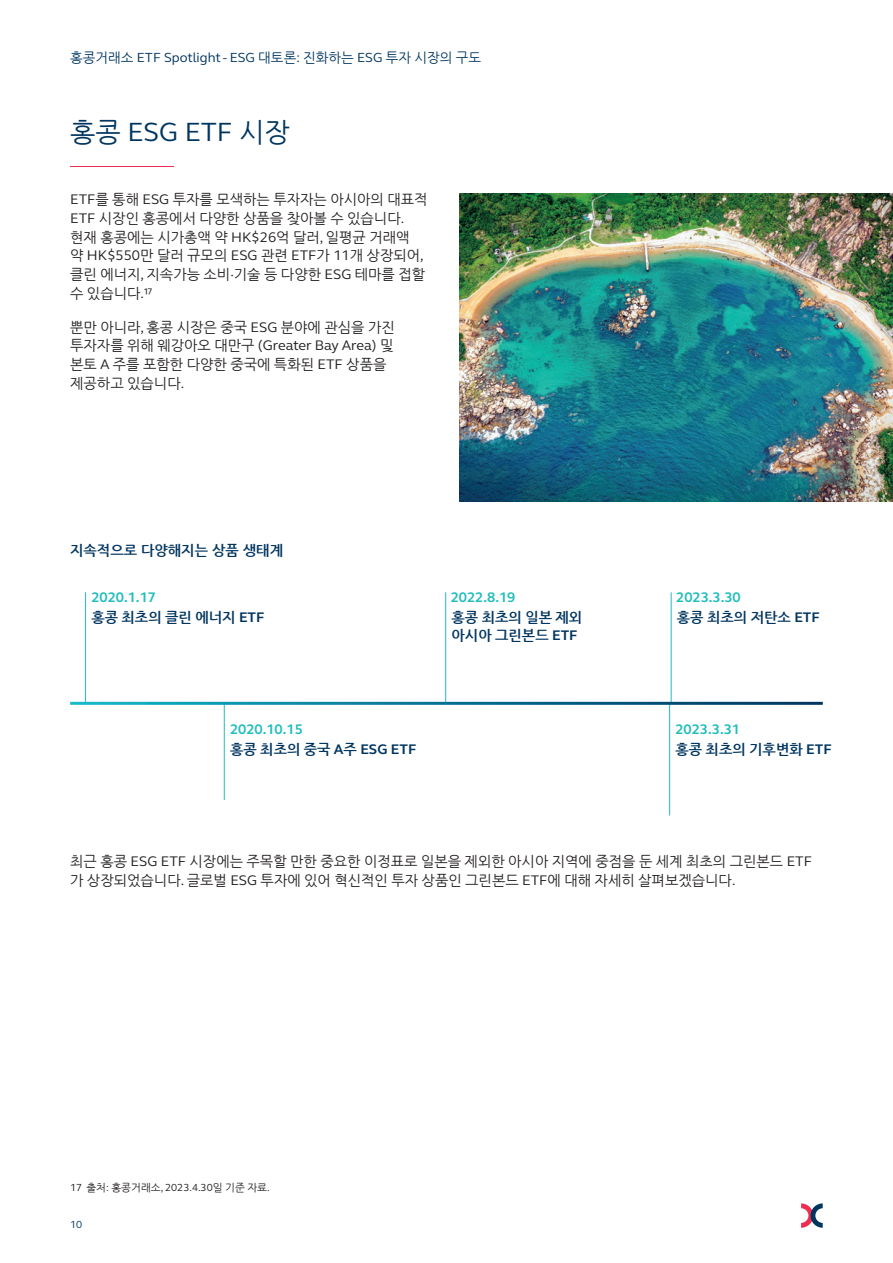
<style>
.page{position:relative;width:893px;height:1263px;background:#fff}
.page>*{position:absolute;margin:0;border:0;box-sizing:border-box;transform-origin:0 0}
.t1{font:27px "FS Elliot Pro";color:#003560}
.t2{font:14.25px/18.8px "Nanum Gothic";color:#231f20}
.t3{font:700 14.25px "Nanum Gothic";color:#003560}
.t4{font:700 14.25px "FS Elliot Pro";color:#21bdbd}
.t5{font:14.25px "FS Elliot Pro";color:#231f20}
.t6{font:13.5px "FS Elliot Pro";color:#003560}
.t7{font:10.5px "FS Elliot Pro";color:#231f20}
.t8{font:10.5px "FS Elliot Pro";color:#003560}
.s1{font-family:"Nanum Gothic"}
.s2{font-family:"FS Elliot Pro"}
</style>
<div class="page">
<img style="left:459px;top:193px;width:434px;height:308px">
<svg style="left:801px;top:1203px;width:22px;height:25px"></svg>
<hr style="left:70px;top:166px;width:104px;height:1px;background:#ee2d50">
<hr style="left:224px;top:703px;width:1px;height:97px;background:#21bdbd">
<hr style="left:85px;top:592px;width:1px;height:111px;background:#21bdbd">
<hr style="left:669px;top:703px;width:1px;height:112px;background:#21bdbd">
<hr style="left:671px;top:592px;width:1px;height:111px;background:#21bdbd">
<hr style="left:445px;top:592px;width:1px;height:111px;background:#21bdbd">
<hr style="left:70px;top:702px;width:753px;height:3px;background:#fff">
<p class="t6" style="left:70px;top:49px;width:412px"><span class="s1">홍콩거래소</span> ETF Spotlight - ESG <span class="s1">대토론</span>: <span class="s1">진화하는</span> ESG <span class="s1">투자 시장의 구도</span></p>
<h1 class="t1" style="left:70px;top:113px;width:221px"><span class="s1">홍콩</span> ESG ETF <span class="s1">시장</span></h1>
<p class="t2" style="left:70px;top:190px;width:359px"><span class="s2">ETF</span>를 통해 <span class="s2">ESG</span> 투자를 모색하는 투자자는 아시아의 대표적<br><span class="s2">ETF</span> 시장인 홍콩에서 다양한 상품을 찾아볼 수 있습니다<span class="s2">. </span>현재 홍콩에는 시가총액 약 <span class="s2">HK$26</span>억 달러<span class="s2">,</span> 일평균 거래액<br>약 <span class="s2">HK$550</span>만 달러 규모의 <span class="s2">ESG</span> 관련 <span class="s2">ETF</span>가 <span class="s2">11</span>개 상장되어<span class="s2">, </span>클린 에너지<span class="s2">,</span> 지속가능 소비<span class="s2">·</span>기술 등 다양한 <span class="s2">ESG</span> 테마를 접할 수 있습니다<span class="s2">.17</span></p>
<p class="t2" style="left:70px;top:318px;width:326px">뿐만 아니라<span class="s2">,</span> 홍콩 시장은 중국 <span class="s2">ESG</span> 분야에 관심을 가진</p>
<p class="t5" style="left:70px;top:336px;width:325px"><span class="s1">투자자를 위해 웨강아오 대만구</span> (Greater Bay Area) <span class="s1">및</span></p>
<p class="t2" style="left:70px;top:355px;width:318px">본토 <span class="s2">A</span> 주를 포함한 다양한 중국에 특화된 <span class="s2">ETF</span> 상품을 제공하고 있습니다<span class="s2">.</span></p>
<p class="t3" style="left:70px;top:543px;width:214px">지속적으로 다양해지는 상품 생태계</p>
<p class="t4" style="left:91px;top:588px;width:66px">2020.1.17</p>
<p class="t3" style="left:91px;top:610px;width:175px">홍콩 최초의 클린 에너지 <span class="s2">ETF</span></p>
<p class="t4" style="left:230px;top:720px;width:74px">2020.10.15</p>
<p class="t3" style="left:230px;top:742px;width:188px">홍콩 최초의 중국 <span class="s2">A</span>주 <span class="s2">ESG ETF</span></p>
<p class="t4" style="left:451px;top:588px;width:66px">2022.8.19</p>
<p class="t4" style="left:676px;top:588px;width:66px">2023.3.30</p>
<p class="t3" style="left:452px;top:610px;width:132px">홍콩 최초의 일본 제외</p>
<p class="t3" style="left:677px;top:610px;width:144px">홍콩 최초의 저탄소 <span class="s2">ETF</span></p>
<p class="t3" style="left:452px;top:629px;width:128px">아시아 그린본드 <span class="s2">ETF</span></p>
<p class="t4" style="left:675px;top:720px;width:66px">2023.3.31</p>
<p class="t3" style="left:675px;top:742px;width:158px">홍콩 최초의 기후변화 <span class="s2">ETF</span></p>
<p class="t2" style="left:70px;top:852px;width:743px">최근 홍콩 <span class="s2">ESG ETF</span> 시장에는 주목할 만한 중요한 이정표로 일본을 제외한 아시아 지역에 중점을 둔 세계 최초의 그린본드 <span class="s2">ETF </span>가 상장되었습니다<span class="s2">.</span> 글로벌 <span class="s2">ESG</span> 투자에 있어 혁신적인 투자 상품인 그린본드 <span class="s2">ETF</span>에 대해 자세히 살펴보겠습니다<span class="s2">.</span></p>
<p class="t7" style="left:70px;top:1181px;width:201px">17 <span class="s1">출처</span>: <span class="s1">홍콩거래소</span>, 2023.4.30<span class="s1">일 기준 자료</span>.</p>
<p class="t8" style="left:70px;top:1217px;width:14px">10</p>
</div>
